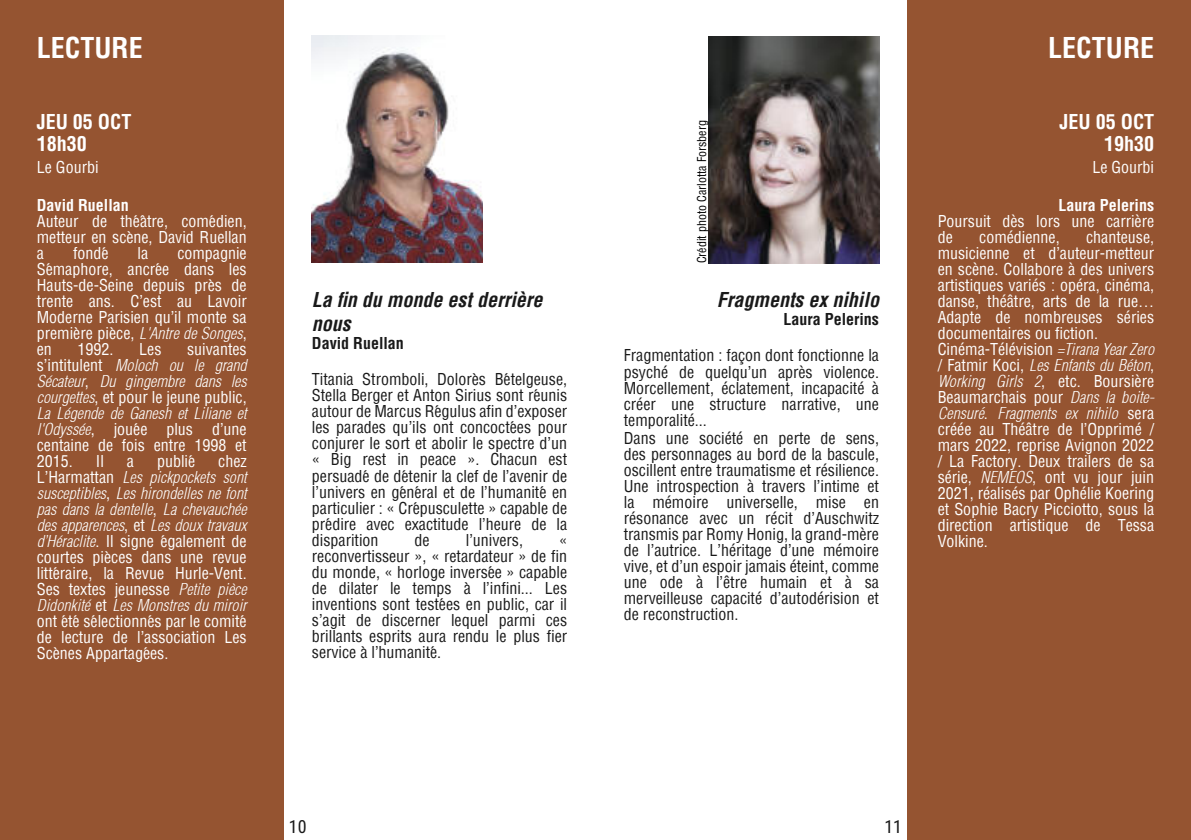
<style>
.page{position:relative;width:1191px;height:840px;background:#fff}
.page>*{position:absolute;margin:0;border:0;box-sizing:border-box;transform-origin:0 0}
.t1{font:700 condensed 28px "Helvetica";color:#fff}
.t2{font:italic 700 condensed 20px/24px "Helvetica";color:#191919}
.t3{font:700 condensed 20px/22px "Helvetica";color:#fff}
.t4{font:18px "Roboto Condensed";color:#191919}
.t5{font:condensed 16px/16px "Helvetica";color:#fff}
.t6{font:condensed 16px/16px "Helvetica";color:#191919;text-align:justify}
.t7{font:700 condensed 16px "Helvetica";color:#191919}
.t8{font:700 condensed 16px "Helvetica";color:#fff}
.t9{font:condensed 12px "Helvetica";color:#000}
.s1{font-weight:700}
.s2{font-stretch:normal}
.s3{font-weight:300;font-style:italic}
.s4{font-weight:300;font-style:italic;font-stretch:normal}
</style>
<div class="page">
<div style="left:0;top:0;width:283px;height:839px;background:#955431"></div>
<img style="left:312px;top:36px;width:170px;height:227px">
<div style="left:907px;top:0;width:284px;height:839px;background:#955431"></div>
<img style="left:709px;top:37px;width:170px;height:227px">
<h1 class="t1" style="left:37px;top:37px;width:107px">LECTURE</h1>
<p class="t3" style="left:37px;top:112px;width:96px">JEU 05 OCT<br>18h30</p>
<p class="t5" style="left:37px;top:160px;width:63px">Le Gourbi</p>
<p class="t5" style="left:37px;top:198px;width:211px"><span class="s1">David Ruellan<br></span>Auteur de the<span class="s2">́</span>a<span class="s2">̂</span>tre, come<span class="s2">́</span>dien, metteur en sce<span class="s2">̀</span>ne, David Ruellan a</p>
<p class="t5" style="left:73px;top:246px;width:43px">fonde<span class="s2">́</span></p>
<p class="t5" style="left:138px;top:246px;width:12px">la</p>
<p class="t5" style="left:37px;top:246px;width:211px;text-align:justify;text-indent:140px">compagnie Se<span class="s2">́</span>maphore, ancre<span class="s2">́</span>e dans les Hauts-de-Seine depuis pre<span class="s2">̀</span>s de trente ans. C’est au Lavoir Moderne Parisien qu’il monte sa premie<span class="s2">̀</span>re pie<span class="s2">̀</span>ce, <span class="s3">L'Antre de Songes</span>, en</p>
<p class="t5" style="left:78px;top:342px;width:37px">1992.</p>
<p class="t5" style="left:139px;top:342px;width:24px">Les</p>
<p class="t5" style="left:37px;top:342px;width:211px;text-align:justify;text-indent:150px">suivantes s’intitulent <span class="s3">Moloch ou le grand Se</span><span class="s4">́</span><span class="s3">cateur</span>, <span class="s3">Du gingembre dans les courgettes</span>, et pour le jeune public, <span class="s3">La Le</span><span class="s4">́</span><span class="s3">gende de Ganesh et Liliane et l'Odysse</span><span class="s4">́</span><span class="s3">e</span>, joue<span class="s2">́</span>e plus d’une centaine de fois entre 1998 et 2015.</p>
<p class="t5" style="left:96px;top:454px;width:9px">Il</p>
<p class="t5" style="left:127px;top:454px;width:9px">a</p>
<p class="t5" style="left:37px;top:454px;width:217px;text-indent:120px">publie<span class="s2">́</span> chez<br>L’Harmattan <span class="s3">Les pickpockets sont susceptibles</span>, <span class="s3">Les hirondelles ne font pas dans la dentelle</span>, <span class="s3">La chevauche</span><span class="s4">́</span><span class="s3">e des apparences</span>, et <span class="s3">Les doux travaux d’He</span><span class="s4">́</span><span class="s3">raclite</span>. Il signe e<span class="s2">́</span>galement de courtes pie<span class="s2">̀</span>ces dans une revue litte<span class="s2">́</span>raire, la Revue Hurle-Vent.<br>Ses textes jeunesse <span class="s3">Petite pie</span><span class="s4">̀</span><span class="s3">ce<br>Didonkite</span><span class="s4">́</span> et <span class="s3">Les Monstres du miroir </span>ont e<span class="s2">́</span>te<span class="s2">́</span>se<span class="s2">́</span>lectionne<span class="s2">́</span>s par le comite<span class="s2">́ </span>de lecture de l’association Les<br>Sce<span class="s2">̀</span>nes Appartage<span class="s2">́</span>es.</p>
<p class="t2" style="left:312px;top:289px;width:232px">La fin du monde est derrière nous</p>
<p class="t7" style="left:312px;top:337px;width:93px">David Ruellan</p>
<p class="t6" style="left:312px;top:372px;width:257px">Titania Stromboli, Dolore<span class="s2">̀</span>s Be<span class="s2">́</span>telgeuse, Stella Berger et Anton Sirius sont re<span class="s2">́</span>unis autour de Marcus Re<span class="s2">́</span>gulus afin d’exposer les parades qu’ils ont concocte<span class="s2">́</span>es pour conjurer le sort et abolir le spectre d’un « Big rest in peace ». Chacun est persuade<span class="s2">́</span>de de<span class="s2">́</span>tenir la clef de l’avenir de l’univers en ge<span class="s2">́</span>ne<span class="s2">́</span>ral et de l’humanite<span class="s2">́</span>en particulier : « Cre<span class="s2">́</span>pusculette » capable de pre<span class="s2">́</span>dire avec exactitude l’heure de la disparition</p>
<p class="t6" style="left:414px;top:532px;width:17px">de</p>
<p class="t6" style="left:466px;top:532px;width:59px">l’univers,</p>
<p class="t6" style="left:312px;top:532px;width:257px;text-indent:247px">« reconvertisseur », « retardateur » de fin du monde, « horloge inverse<span class="s2">́</span>e » capable de dilater le temps a<span class="s2">̀</span> l’infini... Les inventions sont teste<span class="s2">́</span>es en public, car il s’agit de discerner lequel parmi ces brillants esprits aura rendu le plus fier service a<span class="s2">̀</span>l’humanite<span class="s2">́</span>.</p>
<p class="t9" style="left:697px;top:263px;width:144px;rotate:-90deg">Cre<span class="s2">́</span>dit photo Carlotta Forsberg</p>
<p class="t2" style="left:717px;top:289px;width:164px">Fragments ex nihilo</p>
<p class="t7" style="left:783px;top:313px;width:97px">Laura Pelerins</p>
<p class="t6" style="left:624px;top:349px;width:257px">Fragmentation : façon dont fonctionne la psyché de quelqu’un après violence.<br>Morcellement, éclatement, incapacité à créer une structure narrative, une temporalité...</p>
<p class="t6" style="left:624px;top:431px;width:257px">Dans une société en perte de sens, des personnages au bord de la bascule, oscillent entre traumatisme et résilience.<br>Une introspection à travers l’intime et la mémoire universelle, mise en résonance avec un récit d’Auschwitz transmis par Romy Honig, la grand-mère de l’autrice. L’héritage d’une mémoire vive, et d’un espoir jamais éteint, comme une ode à l’être humain et à sa merveilleuse capacité d’autodérision et de reconstruction.</p>
<h1 class="t1" style="left:1048px;top:37px;width:107px">LECTURE</h1>
<p class="t3" style="left:1059px;top:112px;width:96px;text-align:right">JEU 05 OCT<br>19h30</p>
<p class="t5" style="left:1092px;top:160px;width:63px">Le Gourbi</p>
<p class="t8" style="left:1058px;top:198px;width:97px">Laura Pelerins</p>
<p class="t5" style="left:937px;top:214px;width:218px">Poursuit dès lors une carrière de</p>
<p class="t5" style="left:979px;top:230px;width:82px">comédienne,</p>
<p class="t5" style="left:937px;top:230px;width:218px;text-indent:148px">chanteuse, musicienne et d’auteur-metteur en scène. Collabore à des univers artistiques variés : opéra, cinéma, danse, théâtre, arts de la rue…<br>Adapte de nombreuses séries documentaires ou fiction.<br>Cinéma-Télévision <span class="s3">=Tirana Year Zero </span>/ Fatmir Koci, <span class="s3">Les Enfants du Béton</span>,<br><span class="s3">Working Girls 2</span>, etc. Boursière<br>Beaumarchais pour <span class="s3">Dans la boite-<br>Censuré</span>. <span class="s3">Fragments ex nihilo</span> sera créée au Théâtre de l’Opprimé / mars 2022, reprise Avignon 2022 / La Factory. Deux trailers de sa série, <span class="s3">NEMEOS</span>, ont vu jour juin<br>2021, réalisés par Ophélie Koering et Sophie Bacry Picciotto, sous la direction artistique de Tessa<br>Volkine.</p>
<p class="t4" style="left:289px;top:818px;width:19px">10</p>
<p class="t4" style="left:884px;top:818px;width:19px">11</p>
</div>
